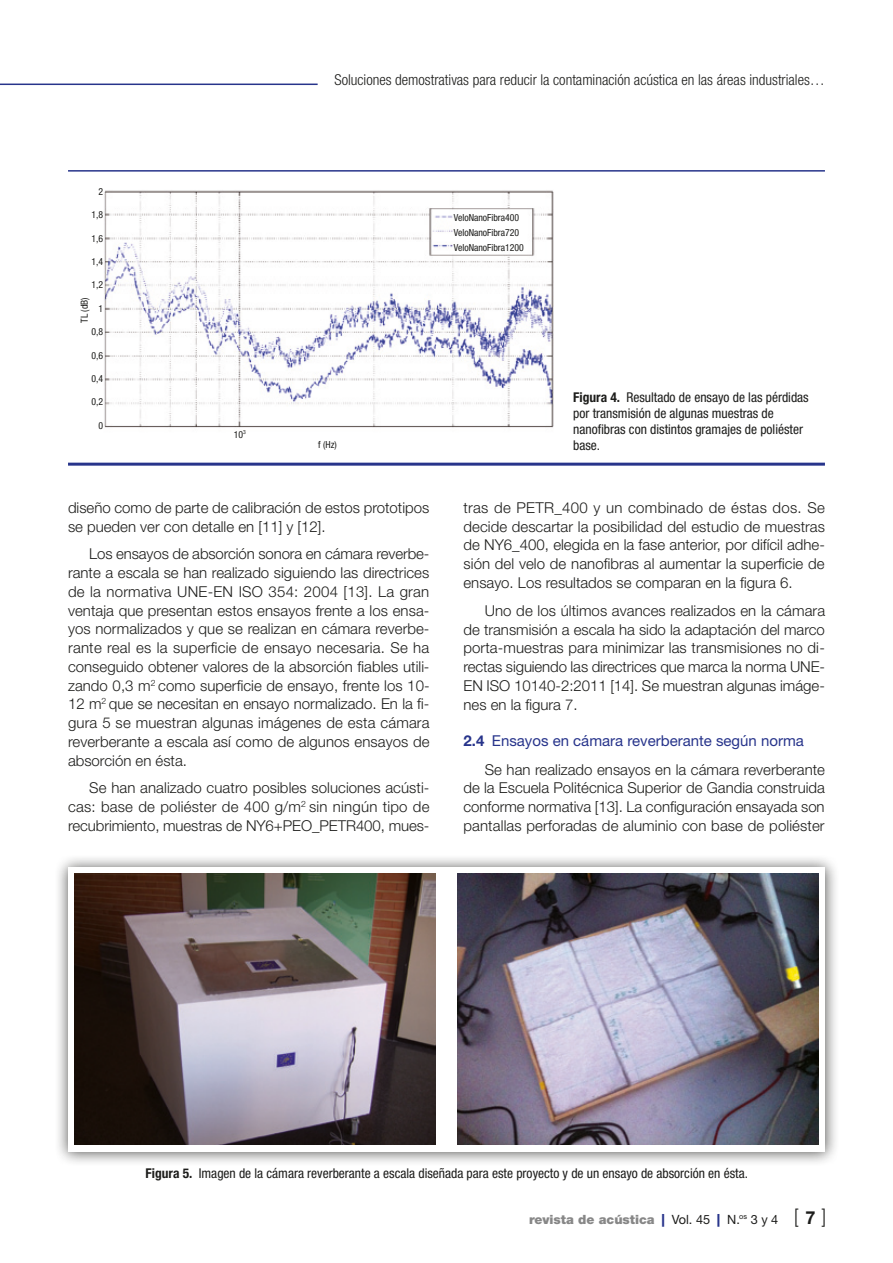
<style>
.page{position:relative;width:893px;height:1263px;background:#fff}
.page>*{position:absolute;margin:0;border:0;box-sizing:border-box;transform-origin:0 0}
.t1{font:700 18px "Helvetica Neue LT Std";color:#1d1d1b}
._00textogeneral{font:300 15px/18.8px "Helvetica Neue LT Std";color:#1d1d1b;text-align:justify}
.t2{font:300 condensed 15px "Helvetica Neue LT Std";color:#1d1d1b}
._02Ladillo2{font:15px "Helvetica Neue LT Std";color:#27348b}
.Figura_pie{font:condensed 13.5px/16.2px "Helvetica Neue LT Std";color:#1d1d1b}
.t3{font:900 12.75px "Helvetica Neue LT Std";color:#878787}
._00_Parcheos{font:condensed 9.75px "Helvetica Neue LT Std";color:#1d1d1b}
.s1{font-weight:700}
.s2{color:#27348b}
.s3{font-weight:400;color:#1d1d1b}
.s4{font-weight:300;font-size:19.8px;color:#1d1d1b}
</style>
<div class="page">
<hr style="left:0;top:84px;width:318px;height:1px;background:#27348b">
<div style="left:54px;top:853px;width:785px;height:313px;background:#1d1d1b;opacity:.75"></div>
<div style="left:68px;top:867px;width:757px;height:285px;background:#fff"></div>
<img style="left:74px;top:873px;width:362px;height:272px">
<img style="left:457px;top:873px;width:362px;height:272px">
<hr style="left:68px;top:170px;width:757px;height:2px;background:#27348b">
<hr style="left:68px;top:463px;width:757px;height:3px;background:#27348b">
<img style="left:104px;top:190px;width:450px;height:238px">
<p class="_00_Parcheos" style="left:98px;top:186px;width:6px">2</p>
<p class="_00_Parcheos" style="left:91px;top:209px;width:13px">1,8</p>
<p class="_00_Parcheos" style="left:91px;top:232px;width:13px">1,6</p>
<p class="_00_Parcheos" style="left:91px;top:256px;width:13px">1,4</p>
<p class="_00_Parcheos" style="left:91px;top:279px;width:13px">1,2</p>
<p class="_00_Parcheos" style="left:98px;top:303px;width:6px">1</p>
<p class="_00_Parcheos" style="left:91px;top:326px;width:13px">0,8</p>
<p class="_00_Parcheos" style="left:91px;top:349px;width:13px">0,6</p>
<p class="_00_Parcheos" style="left:91px;top:373px;width:13px">0,4</p>
<p class="_00_Parcheos" style="left:91px;top:396px;width:13px">0,2</p>
<p class="_00_Parcheos" style="left:98px;top:420px;width:6px">0</p>
<p class="_00_Parcheos" style="left:79px;top:323px;width:27px;rotate:-90deg">TL (dB)</p>
<p class="_00_Parcheos" style="left:234px;top:428px;width:14px">10<sup>3</sup></p>
<p class="t2" style="left:334px;top:71px;width:492px">Soluciones demostrativas para reducir la contaminación acústica en las áreas industriales…</p>
<p class="_00_Parcheos" style="left:318px;top:439px;width:20px">f (Hz)</p>
<p class="_00_Parcheos" style="left:454px;top:212px;width:67px">VeloNanoFibra400</p>
<p class="_00_Parcheos" style="left:454px;top:227px;width:67px">VeloNanoFibra720</p>
<p class="_00_Parcheos" style="left:454px;top:242px;width:72px">VeloNanoFibra1200</p>
<p class="Figura_pie" style="left:573px;top:389px;width:237px"><span class="s1">Figura 4.</span> Resultado de ensayo de las pérdidas por transmisión de algunas muestras de nanofibras con distintos gramajes de poliéster base.</p>
<p class="_00textogeneral" style="left:68px;top:498px;width:363px">diseño como de parte de calibración de estos prototipos se pueden ver con detalle en [11] y [12].</p>
<p class="_00textogeneral" style="left:68px;top:544px;width:363px;text-indent:21px">Los ensayos de absorción sonora en cámara reverbe&shy;rante a escala se han realizado siguiendo las directrices de la normativa UNE-EN ISO 354: 2004 [13]. La gran ventaja que presentan estos ensayos frente a los ensa&shy;yos normalizados y que se realizan en cámara reverbe&shy;rante real es la superficie de ensayo necesaria. Se ha conseguido obtener valores de la absorción fiables utili&shy;zando 0,3 m<sup>2</sup> como superficie de ensayo, frente los 10- 12 m<sup>2</sup> que se necesitan en ensayo normalizado. En la fi&shy;gura 5 se muestran algunas imágenes de esta cámara reverberante a escala así como de algunos ensayos de absorción en ésta.</p>
<p class="_00textogeneral" style="left:68px;top:778px;width:363px;text-indent:21px">Se han analizado cuatro posibles soluciones acústi&shy;cas: base de poliéster de 400 g/m<sup>2</sup> sin ningún tipo de recubrimiento, muestras de NY6+PEO_PETR400, mues-</p>
<p class="_00textogeneral" style="left:463px;top:498px;width:363px">tras de PETR_400 y un combinado de éstas dos. Se decide descartar la posibilidad del estudio de muestras de NY6_400, elegida en la fase anterior, por difícil adhe&shy;sión del velo de nanofibras al aumentar la superficie de ensayo. Los resultados se comparan en la figura 6.</p>
<p class="_00textogeneral" style="left:463px;top:601px;width:363px;text-indent:21px">Uno de los últimos avances realizados en la cámara de transmisión a escala ha sido la adaptación del marco porta-muestras para minimizar las transmisiones no di&shy;rectas siguiendo las directrices que marca la norma UNE-EN ISO 10140-2:2011 [14]. Se muestran algunas imáge&shy;nes en la figura 7.</p>
<p class="_02Ladillo2" style="left:463px;top:732px;width:342px"><span class="s1">2.4</span> Ensayos en cámara reverberante según norma</p>
<p class="_00textogeneral" style="left:463px;top:759px;width:363px;text-indent:21px">Se han realizado ensayos en la cámara reverberante de la Escuela Politécnica Superior de Gandia construida conforme normativa [13]. La configuración ensayada son pantallas perforadas de aluminio con base de poliéster</p>
<p class="Figura_pie" style="left:146px;top:1165px;width:604px"><span class="s1">Figura 5.</span> Imagen de la cámara reverberante a escala diseñada para este proyecto y de un ensayo de absorción en ésta.</p>
<p class="t3" style="left:529px;top:1212px;width:299px">revista de acústica <span class="s2">|</span> <span class="s3">Vol. 45</span> <span class="s2">|</span> <span class="s3">N.</span><sup>os</sup> <span class="s3">3 y 4</span> <span class="s4">[ ]</span></p>
<p class="t1" style="left:805px;top:1207px;width:12px">7</p>
</div>
